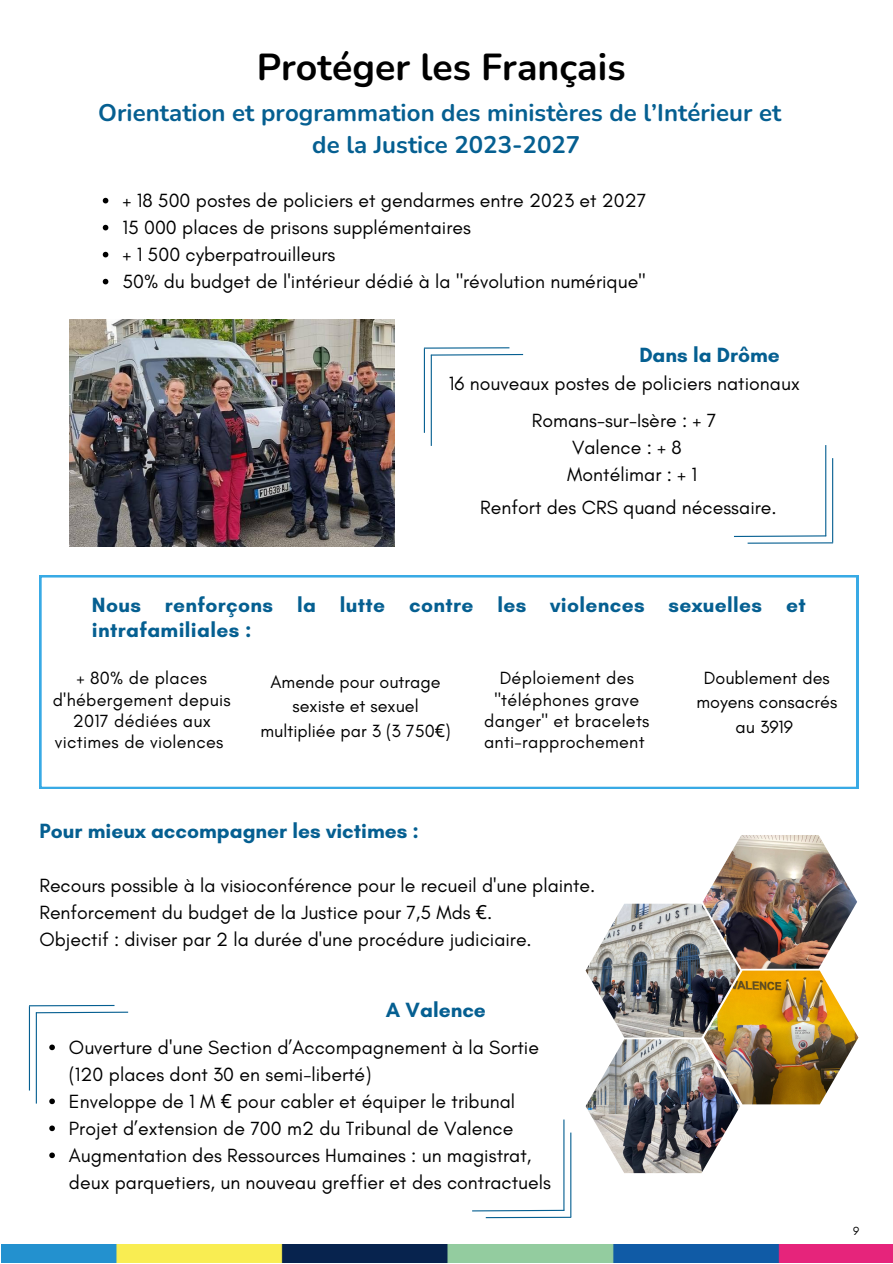
<style>
.page{position:relative;width:893px;height:1264px;background:#fff}
.page>*{position:absolute;margin:0;border:0;box-sizing:border-box;transform-origin:0 0}
.t1{font:700 37.5px "Nunito";color:#000}
.t2{font:700 24px/32.5px "Nunito";color:#055f91;text-align:center}
.t3{font:700 21px/24.8px "Glacial Indifference";letter-spacing:.015em;color:#055f91}
.t4{font:19.5px/27px "Glacial Indifference";color:#000}
.t5{font:18px/21.3px "Glacial Indifference";letter-spacing:.015em;color:#000;text-align:center}
.t6{font:12px "Glacial Indifference";color:#000}
.s1{font-family:"Noto Sans"}
</style>
<div class="page">
<img style="left:585px;top:1039px;width:155px;height:134px">
<img style="left:703px;top:970px;width:155px;height:134px">
<img style="left:585px;top:903px;width:155px;height:134px">
<img style="left:702px;top:835px;width:155px;height:133px">
<img style="left:1px;top:1244px;width:891px;height:18px">
<svg style="left:103px;top:198px;width:5px;height:5px"></svg>
<svg style="left:103px;top:225px;width:5px;height:5px"></svg>
<svg style="left:103px;top:252px;width:5px;height:5px"></svg>
<svg style="left:103px;top:279px;width:5px;height:5px"></svg>
<img style="left:69px;top:319px;width:325px;height:227px">
<svg style="left:430px;top:354px;width:94px;height:2px"></svg>
<hr style="left:424px;top:347px;width:85px;height:2px;background:#055f91">
<hr style="left:424px;top:348px;width:1px;height:85px;background:#055f91">
<hr style="left:430px;top:355px;width:2px;height:91px;background:#055f91">
<svg style="left:734px;top:535px;width:93px;height:2px"></svg>
<hr style="left:747px;top:542px;width:86px;height:1px;background:#055f91">
<hr style="left:832px;top:458px;width:1px;height:84px;background:#055f91">
<hr style="left:825px;top:445px;width:1px;height:91px;background:#055f91">
<svg style="left:35px;top:1011px;width:94px;height:2px"></svg>
<hr style="left:29px;top:1004px;width:85px;height:2px;background:#055f91">
<hr style="left:29px;top:1006px;width:1px;height:84px;background:#055f91">
<hr style="left:36px;top:1012px;width:1px;height:91px;background:#055f91">
<svg style="left:472px;top:1209px;width:93px;height:2px"></svg>
<hr style="left:485px;top:1216px;width:86px;height:2px;background:#055f91">
<hr style="left:570px;top:1132px;width:1px;height:84px;background:#055f91">
<hr style="left:563px;top:1119px;width:1px;height:91px;background:#055f91">
<svg style="left:49px;top:1044px;width:6px;height:6px"></svg>
<svg style="left:49px;top:1098px;width:6px;height:6px"></svg>
<svg style="left:49px;top:1125px;width:6px;height:6px"></svg>
<svg style="left:49px;top:1152px;width:6px;height:6px"></svg>
<svg style="left:39px;top:575px;width:819px;height:214px"></svg>
<p class="t1" style="left:257px;top:42px;width:370px">Protéger les Français</p>
<p class="t2" style="left:98px;top:97px;width:684px">Orientation et programmation des ministères de l’Intérieur et de la Justice 2023-2027</p>
<p class="t4" style="left:122px;top:186px;width:525px">+ 18 500 postes de policiers et gendarmes entre 2023 et 2027</p>
<p class="t4" style="left:122px;top:213px;width:350px">15 000 places de prisons supplémentaires</p>
<p class="t4" style="left:122px;top:240px;width:214px">+ 1 500 cyberpatrouilleurs</p>
<p class="t4" style="left:122px;top:267px;width:524px">50% du budget de l'intérieur dédié à la "révolution numérique"</p>
<p class="t3" style="left:639px;top:343px;width:142px">Dans la Drôme</p>
<p class="t4" style="left:449px;top:369px;width:352px">16 nouveaux postes de policiers nationaux</p>
<p class="t4" style="left:531px;top:406px;width:186px">Romans-sur-Isère : + 7</p>
<p class="t4" style="left:572px;top:433px;width:111px">Valence : + 8</p>
<p class="t4" style="left:567px;top:460px;width:131px">Montélimar : + 1</p>
<p class="t4" style="left:480px;top:493px;width:298px">Renfort des CRS quand nécessaire.</p>
<p class="t3" style="left:92px;top:592px;width:715px">Nous renforçons la lutte contre les violences sexuelles et intrafamiliales :</p>
<p class="t5" style="left:270px;top:670px;width:172px">Amende pour outrage</p>
<p class="t5" style="left:292px;top:695px;width:128px">sexiste et sexuel</p>
<p class="t5" style="left:260px;top:720px;width:192px">multipliée par 3 (3 750<span class="s1">€</span>)</p>
<p class="t5" style="left:703px;top:666px;width:127px">Doublement des</p>
<p class="t5" style="left:696px;top:691px;width:142px">moyens consacrés</p>
<p class="t5" style="left:735px;top:716px;width:59px">au 3919</p>
<p class="t5" style="left:53px;top:667px;width:179px">+ 80% de places d'hébergement depuis<br>2017 dédiées aux victimes de violences</p>
<p class="t5" style="left:484px;top:667px;width:167px">Déploiement des "téléphones grave danger" et bracelets anti-rapprochement</p>
<p class="t3" style="left:39px;top:817px;width:381px">Pour mieux accompagner les victimes :</p>
<p class="t4" style="left:39px;top:871px;width:557px">Recours possible à la visioconférence pour le recueil d'une plainte.</p>
<p class="t4" style="left:39px;top:898px;width:454px">Renforcement du budget de la Justice pour 7,5 Mds <span class="s1">€</span>.</p>
<p class="t4" style="left:39px;top:925px;width:494px">Objectif : diviser par 2 la durée d'une procédure judiciaire.</p>
<p class="t3" style="left:386px;top:997px;width:101px">A Valence</p>
<p class="t4" style="left:69px;top:1033px;width:471px">Ouverture d'une Section d’Accompagnement à la Sortie (120 places dont 30 en semi-liberté)</p>
<p class="t4" style="left:69px;top:1087px;width:447px">Enveloppe de 1 M <span class="s1">€</span> pour cabler et équiper le tribunal</p>
<p class="t4" style="left:69px;top:1114px;width:446px">Projet d’extension de 700 m2 du Tribunal de Valence</p>
<p class="t4" style="left:69px;top:1141px;width:483px">Augmentation des Ressources Humaines : un magistrat, deux parquetiers, un nouveau greffier et des contractuels</p>
<p class="t6" style="left:853px;top:1223px;width:8px">9</p>
</div>
